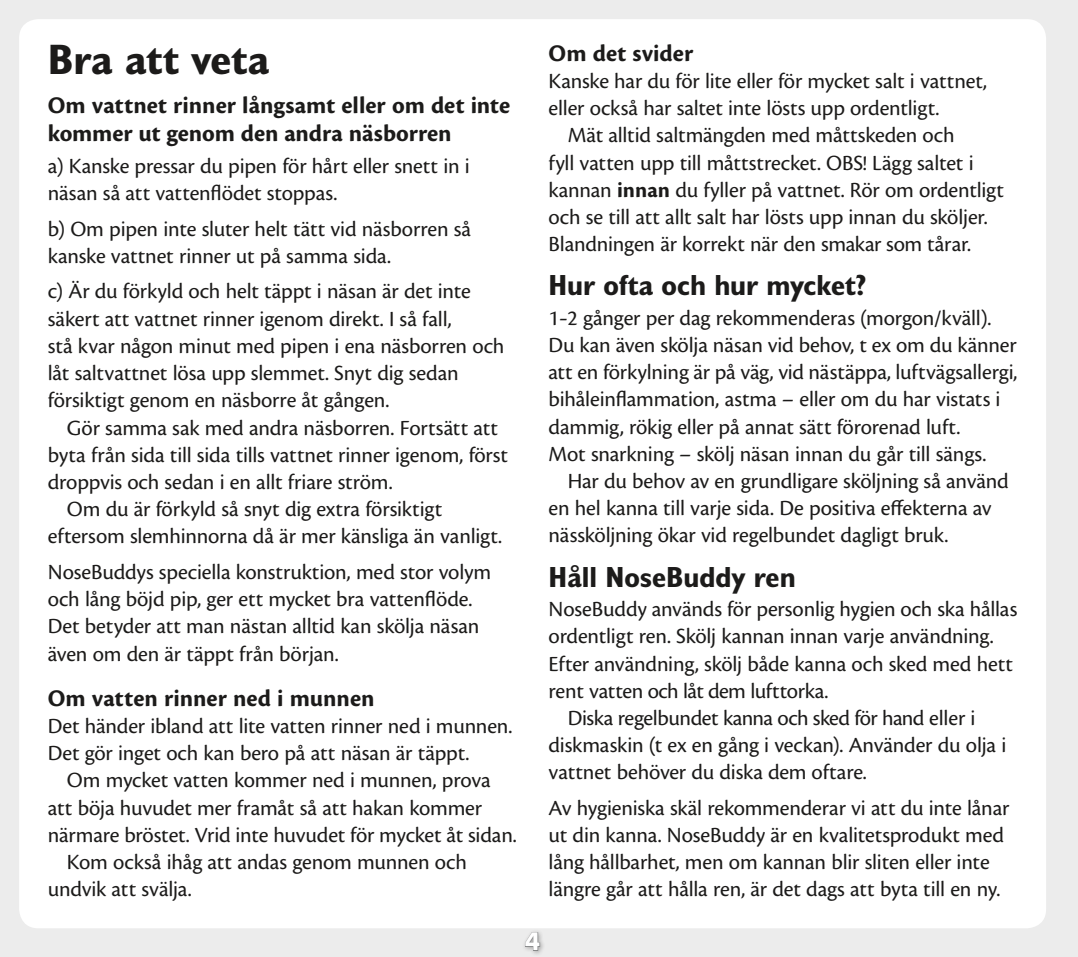
<style>
.page{position:relative;width:1078px;height:957px;background:#ececec}
.page>*{position:absolute;margin:0;border:0;box-sizing:border-box;transform-origin:0 0}
.s2_4_BIG_Head_DK_FR{font:700 condensed 42.75px "Humanist 521 BT";letter-spacing:-.005em;color:#1c1b1a;scale:1.12 1}
.s4_HEAD_SE{font:700 condensed 29.25px "Humanist 521 BT";color:#1c1b1a;scale:1.1 1}
.s4_Subhead_Cronos_Bo{font:700 24.75px/27.2px "Cronos Pro";color:#1c1b1a}
.s2-4_BODY_DK_SE{font:700 24.75px "Futura BT";color:#fff}
.s2-4_BODY_DK_SE-2{font:22.5px/27.2px "Cronos Pro";letter-spacing:-.01em;color:#1c1b1a}
.s1{font-weight:700}
</style>
<div class="page">
<div style="left:19px;top:19px;width:1027px;height:909px;background:#fff;border-radius:19px"></div>
<div style="left:522px;top:929px;width:24px;height:27px;background:#1c1b1a;opacity:.33"></div>
<svg style="left:524px;top:929px;width:17px;height:22px"></svg>
<p class="s2_4_BIG_Head_DK_FR" style="left:48px;top:33px;width:199px">Bra att veta</p>
<p class="s4_Subhead_Cronos_Bo" style="left:48px;top:93px;width:464px">Om vattnet rinner långsamt eller om det inte kommer ut genom den andra näsborren</p>
<p class="s2-4_BODY_DK_SE-2" style="left:48px;top:152px;width:424px">a) Kanske pressar du pipen för hårt eller snett in i näsan så att vattenflödet stoppas.</p>
<p class="s2-4_BODY_DK_SE-2" style="left:48px;top:215px;width:425px">b) Om pipen inte sluter helt tätt vid näsborren så kanske vattnet rinner ut på samma sida.</p>
<p class="s2-4_BODY_DK_SE-2" style="left:48px;top:278px;width:425px">c) Är du förkyld och helt täppt i näsan är det inte</p>
<p class="s2-4_BODY_DK_SE-2" style="left:48px;top:305px;width:405px">säkert att vattnet rinner igenom direkt. I så fall,</p>
<p class="s2-4_BODY_DK_SE-2" style="left:48px;top:332px;width:458px">stå kvar någon minut med pipen i ena näsborren och</p>
<p class="s2-4_BODY_DK_SE-2" style="left:48px;top:359px;width:412px">låt saltvattnet lösa upp slemmet. Snyt dig sedan</p>
<p class="s2-4_BODY_DK_SE-2" style="left:48px;top:387px;width:343px">försiktigt genom en näsborre åt gången.</p>
<p class="s2-4_BODY_DK_SE-2" style="left:67px;top:414px;width:433px">Gör samma sak med andra näsborren. Fortsätt att</p>
<p class="s2-4_BODY_DK_SE-2" style="left:48px;top:441px;width:462px">byta från sida till sida tills vattnet rinner igenom, först</p>
<p class="s2-4_BODY_DK_SE-2" style="left:48px;top:468px;width:346px">droppvis och sedan i en allt friare ström.</p>
<p class="s2-4_BODY_DK_SE-2" style="left:67px;top:496px;width:377px">Om du är förkyld så snyt dig extra försiktigt</p>
<p class="s2-4_BODY_DK_SE-2" style="left:48px;top:523px;width:456px">eftersom slemhinnorna då är mer känsliga än vanligt.</p>
<p class="s2-4_BODY_DK_SE-2" style="left:48px;top:558px;width:445px">NoseBuddys speciella konstruktion, med stor volym och lång böjd pip, ger ett mycket bra vattenflöde.<br>Det betyder att man nästan alltid kan skölja näsan även om den är täppt från början.</p>
<p class="s4_Subhead_Cronos_Bo" style="left:48px;top:685px;width:328px">Om vatten rinner ned i munnen</p>
<p class="s2-4_BODY_DK_SE-2" style="left:48px;top:712px;width:466px">Det händer ibland att lite vatten rinner ned i munnen.</p>
<p class="s2-4_BODY_DK_SE-2" style="left:48px;top:739px;width:423px">Det gör inget och kan bero på att näsan är täppt.</p>
<p class="s2-4_BODY_DK_SE-2" style="left:67px;top:767px;width:425px">Om mycket vatten kommer ned i munnen, prova</p>
<p class="s2-4_BODY_DK_SE-2" style="left:48px;top:794px;width:436px">att böja huvudet mer framåt så att hakan kommer</p>
<p class="s2-4_BODY_DK_SE-2" style="left:48px;top:821px;width:470px">närmare bröstet. Vrid inte huvudet för mycket åt sidan.</p>
<p class="s2-4_BODY_DK_SE-2" style="left:67px;top:848px;width:402px">Kom också ihåg att andas genom munnen och</p>
<p class="s2-4_BODY_DK_SE-2" style="left:48px;top:876px;width:145px">undvik att svälja.</p>
<p class="s4_Subhead_Cronos_Bo" style="left:549px;top:40px;width:146px">Om det svider</p>
<p class="s2-4_BODY_DK_SE-2" style="left:549px;top:67px;width:440px">Kanske har du för lite eller för mycket salt i vattnet,</p>
<p class="s2-4_BODY_DK_SE-2" style="left:549px;top:95px;width:392px">eller också har saltet inte lösts upp ordentligt.</p>
<p class="s2-4_BODY_DK_SE-2" style="left:568px;top:122px;width:388px">Mät alltid saltmängden med måttskeden och</p>
<p class="s2-4_BODY_DK_SE-2" style="left:549px;top:149px;width:427px">fyll vatten upp till måttstrecket. OBS! Lägg saltet i</p>
<p class="s2-4_BODY_DK_SE-2" style="left:549px;top:176px;width:457px">kannan <span class="s1">innan</span> du fyller på vattnet. Rör om ordentligt</p>
<p class="s2-4_BODY_DK_SE-2" style="left:549px;top:203px;width:441px">och se till att allt salt har lösts upp innan du sköljer.</p>
<p class="s2-4_BODY_DK_SE-2" style="left:549px;top:230px;width:424px">Blandningen är korrekt när den smakar som tårar.</p>
<p class="s4_HEAD_SE" style="left:549px;top:267px;width:291px">Hur ofta och hur mycket?</p>
<p class="s2-4_BODY_DK_SE-2" style="left:549px;top:304px;width:444px">1–2 gånger per dag rekommenderas (morgon/kväll).</p>
<p class="s2-4_BODY_DK_SE-2" style="left:549px;top:331px;width:470px">Du kan även skölja näsan vid behov, t ex om du känner</p>
<p class="s2-4_BODY_DK_SE-2" style="left:549px;top:359px;width:470px">att en förkylning är på väg, vid nästäppa, luftvägsallergi,</p>
<p class="s2-4_BODY_DK_SE-2" style="left:549px;top:386px;width:453px">bihåleinflammation, astma – eller om du har vistats i</p>
<p class="s2-4_BODY_DK_SE-2" style="left:549px;top:413px;width:413px">dammig, rökig eller på annat sätt förorenad luft.</p>
<p class="s2-4_BODY_DK_SE-2" style="left:549px;top:440px;width:439px">Mot snarkning – skölj näsan innan du går till sängs.</p>
<p class="s2-4_BODY_DK_SE-2" style="left:568px;top:467px;width:443px">Har du behov av en grundligare sköljning så använd</p>
<p class="s2-4_BODY_DK_SE-2" style="left:549px;top:495px;width:445px">en hel kanna till varje sida. De positiva effekterna av</p>
<p class="s2-4_BODY_DK_SE-2" style="left:549px;top:522px;width:401px">nässköljning ökar vid regelbundet dagligt bruk.</p>
<p class="s4_HEAD_SE" style="left:549px;top:558px;width:226px">Håll NoseBuddy ren</p>
<p class="s2-4_BODY_DK_SE-2" style="left:549px;top:596px;width:470px">NoseBuddy används för personlig hygien och ska hållas</p>
<p class="s2-4_BODY_DK_SE-2" style="left:549px;top:623px;width:447px">ordentligt ren. Skölj kannan innan varje användning.</p>
<p class="s2-4_BODY_DK_SE-2" style="left:549px;top:650px;width:466px">Efter användning, skölj både kanna och sked med hett</p>
<p class="s2-4_BODY_DK_SE-2" style="left:549px;top:677px;width:281px">rent vatten och låt dem lufttorka.</p>
<p class="s2-4_BODY_DK_SE-2" style="left:568px;top:704px;width:409px">Diska regelbundet kanna och sked för hand eller i</p>
<p class="s2-4_BODY_DK_SE-2" style="left:549px;top:731px;width:459px">diskmaskin (t ex en gång i veckan). Använder du olja i</p>
<p class="s2-4_BODY_DK_SE-2" style="left:549px;top:759px;width:320px">vattnet behöver du diska dem oftare.</p>
<p class="s2-4_BODY_DK_SE-2" style="left:549px;top:794px;width:462px">Av hygieniska skäl rekommenderar vi att du inte lånar ut din kanna. NoseBuddy är en kvalitetsprodukt med lång hållbarhet, men om kannan blir sliten eller inte längre går att hålla ren, är det dags att byta till en ny.</p>
<p class="s2-4_BODY_DK_SE" style="left:525px;top:926px;width:17px">4</p>
</div>
